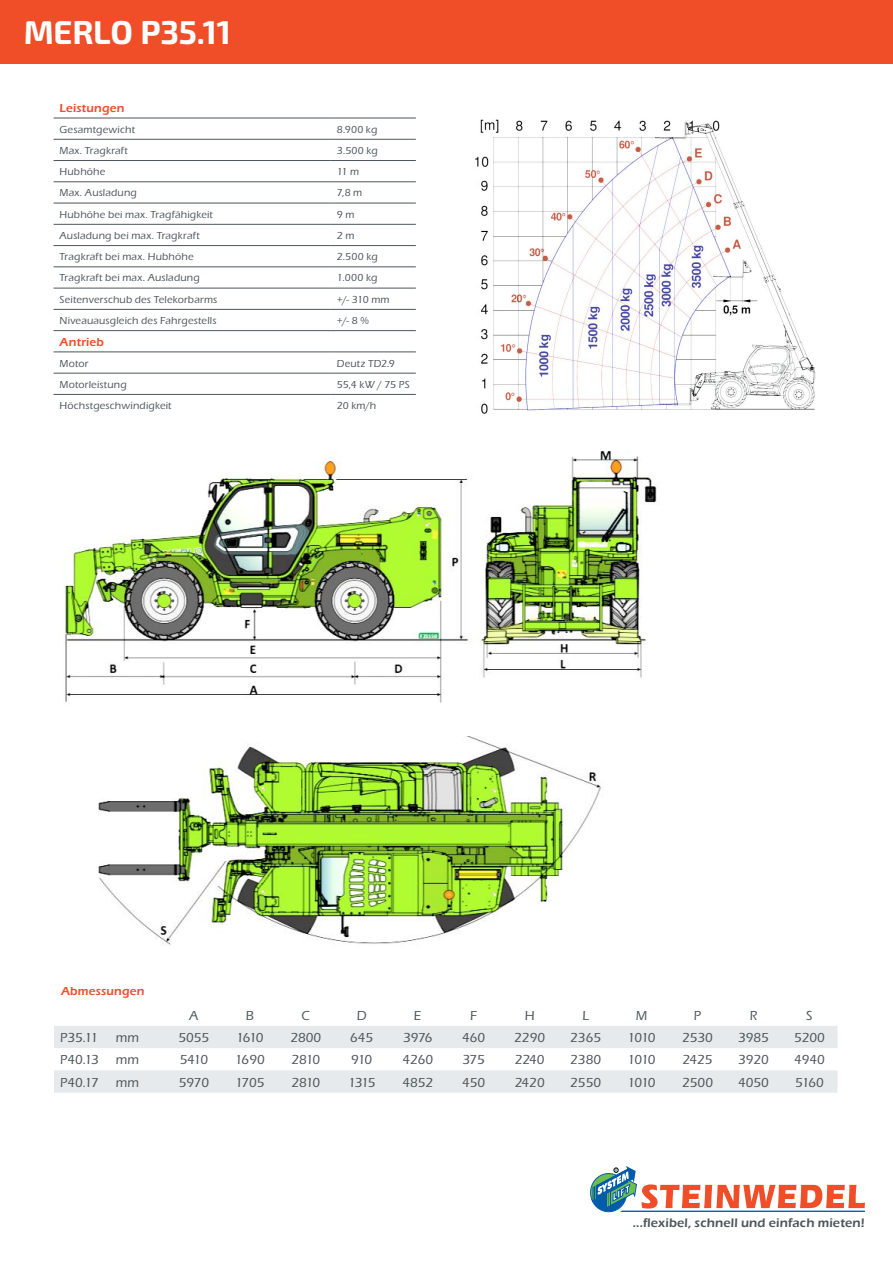
<style>
.page{position:relative;width:893px;height:1263px;background:#fff}
.page>*{position:absolute;margin:0;border:0;box-sizing:border-box;transform-origin:0 0}
.t1{font:700 33px "Exo 2.0";letter-spacing:-.01em;color:#fff}
.t2{font:500 13.5px "Eras Itc T";color:#4d555b}
.t3{font:600 12.75px "Eras Itc T";letter-spacing:.015em;color:#4d555b}
.t4{font:600 12px "Eras Itc T";letter-spacing:.015em;color:#f04e29}
.t5{font:500 10.5px "Eras Itc T";letter-spacing:.015em;color:#4d555b}
</style>
<div class="page">
<img style="left:98px;top:736px;width:504px;height:209px">
<img style="left:63px;top:451px;width:594px;height:252px">
<img style="left:475px;top:119px;width:341px;height:295px">
<div style="left:0;top:0;width:893px;height:64px;background:#f04e29"></div>
<hr style="left:54px;top:118px;width:277px;height:1px;background:#4d555b">
<hr style="left:331px;top:118px;width:85px;height:1px;background:#4d555b">
<hr style="left:54px;top:139px;width:277px;height:1px;background:#4d555b">
<hr style="left:331px;top:139px;width:85px;height:1px;background:#4d555b">
<hr style="left:54px;top:160px;width:277px;height:1px;background:#4d555b">
<hr style="left:54px;top:182px;width:277px;height:1px;background:#4d555b">
<hr style="left:331px;top:182px;width:85px;height:1px;background:#4d555b">
<hr style="left:331px;top:160px;width:85px;height:1px;background:#4d555b">
<hr style="left:54px;top:203px;width:277px;height:1px;background:#4d555b">
<hr style="left:331px;top:203px;width:85px;height:1px;background:#4d555b">
<hr style="left:54px;top:224px;width:277px;height:1px;background:#4d555b">
<hr style="left:331px;top:224px;width:85px;height:1px;background:#4d555b">
<hr style="left:54px;top:245px;width:277px;height:1px;background:#4d555b">
<hr style="left:331px;top:245px;width:85px;height:1px;background:#4d555b">
<hr style="left:54px;top:267px;width:277px;height:1px;background:#4d555b">
<hr style="left:331px;top:267px;width:85px;height:1px;background:#4d555b">
<hr style="left:54px;top:288px;width:277px;height:1px;background:#4d555b">
<hr style="left:331px;top:288px;width:85px;height:1px;background:#4d555b">
<hr style="left:54px;top:309px;width:277px;height:1px;background:#4d555b">
<hr style="left:331px;top:309px;width:85px;height:1px;background:#4d555b">
<hr style="left:54px;top:330px;width:277px;height:1px;background:#4d555b">
<hr style="left:331px;top:330px;width:85px;height:1px;background:#4d555b">
<hr style="left:54px;top:352px;width:277px;height:1px;background:#4d555b">
<hr style="left:331px;top:352px;width:85px;height:1px;background:#4d555b">
<hr style="left:54px;top:373px;width:277px;height:1px;background:#4d555b">
<hr style="left:331px;top:373px;width:85px;height:1px;background:#4d555b">
<hr style="left:54px;top:394px;width:277px;height:1px;background:#4d555b">
<hr style="left:331px;top:394px;width:85px;height:1px;background:#4d555b">
<svg style="left:54px;top:1026px;width:783px;height:67px;fill:#e7eaec"></svg>
<svg style="left:590px;top:1166px;width:275px;height:47px"></svg>
<h1 class="t1" style="left:24px;top:12px;width:209px">MERLO P35.11</h1>
<p class="t4" style="left:60px;top:101px;width:66px">Leistungen</p>
<p class="t5" style="left:60px;top:123px;width:77px">Gesamtgewicht</p>
<p class="t5" style="left:337px;top:123px;width:42px">8.900 kg</p>
<p class="t5" style="left:60px;top:145px;width:70px">Max. Tragkraft</p>
<p class="t5" style="left:337px;top:145px;width:43px">3.500 kg</p>
<p class="t5" style="left:60px;top:166px;width:47px">Hubhöhe</p>
<p class="t5" style="left:337px;top:166px;width:24px">11 m</p>
<p class="t5" style="left:60px;top:187px;width:79px">Max. Ausladung</p>
<p class="t5" style="left:337px;top:187px;width:27px">7,8 m</p>
<p class="t5" style="left:60px;top:208px;width:155px">Hubhöhe bei max. Tragfähigkeit</p>
<p class="t5" style="left:337px;top:208px;width:19px">9 m</p>
<p class="t5" style="left:60px;top:230px;width:142px">Ausladung bei max. Tragkraft</p>
<p class="t5" style="left:337px;top:230px;width:19px">2 m</p>
<p class="t5" style="left:60px;top:251px;width:136px">Tragkraft bei max. Hubhöhe</p>
<p class="t5" style="left:337px;top:251px;width:42px">2.500 kg</p>
<p class="t5" style="left:60px;top:272px;width:142px">Tragkraft bei max. Ausladung</p>
<p class="t5" style="left:337px;top:272px;width:42px">1.000 kg</p>
<p class="t5" style="left:60px;top:293px;width:159px">Seitenverschub des Telekorbarms</p>
<p class="t5" style="left:337px;top:293px;width:54px">+/- 310 mm</p>
<p class="t5" style="left:60px;top:315px;width:158px">Niveauausgleich des Fahrgestells</p>
<p class="t5" style="left:337px;top:315px;width:34px">+/- 8 %</p>
<p class="t4" style="left:60px;top:335px;width:46px">Antrieb</p>
<p class="t5" style="left:60px;top:357px;width:31px">Motor</p>
<p class="t5" style="left:337px;top:357px;width:60px">Deutz TD2.9</p>
<p class="t5" style="left:60px;top:378px;width:69px">Motorleistung</p>
<p class="t5" style="left:337px;top:378px;width:75px">55,4 kW / 75 PS</p>
<p class="t5" style="left:60px;top:400px;width:114px">Höchstgeschwindigkeit</p>
<p class="t5" style="left:337px;top:400px;width:41px">20 km/h</p>
<p class="t4" style="left:61px;top:984px;width:85px">Abmessungen</p>
<p class="t2" style="left:189px;top:1008px;width:11px">A</p>
<p class="t2" style="left:246px;top:1008px;width:10px">B</p>
<p class="t2" style="left:302px;top:1008px;width:10px">C</p>
<p class="t2" style="left:357px;top:1008px;width:11px">D</p>
<p class="t2" style="left:414px;top:1008px;width:9px">E</p>
<p class="t2" style="left:470px;top:1008px;width:9px">F</p>
<p class="t2" style="left:525px;top:1008px;width:11px">H</p>
<p class="t2" style="left:582px;top:1008px;width:8px">L</p>
<p class="t2" style="left:636px;top:1008px;width:13px">M</p>
<p class="t2" style="left:694px;top:1008px;width:9px">P</p>
<p class="t2" style="left:750px;top:1008px;width:9px">R</p>
<p class="t2" style="left:806px;top:1008px;width:8px">S</p>
<p class="t2" style="left:60px;top:1030px;width:40px">P35.11</p>
<p class="t2" style="left:116px;top:1030px;width:25px">mm</p>
<p class="t2" style="left:178px;top:1030px;width:32px">5055</p>
<p class="t2" style="left:236px;top:1030px;width:29px">1610</p>
<p class="t2" style="left:290px;top:1030px;width:32px">2800</p>
<p class="t2" style="left:350px;top:1030px;width:25px">645</p>
<p class="t2" style="left:403px;top:1030px;width:31px">3976</p>
<p class="t2" style="left:462px;top:1030px;width:25px">460</p>
<p class="t2" style="left:514px;top:1030px;width:32px">2290</p>
<p class="t2" style="left:570px;top:1030px;width:32px">2365</p>
<p class="t2" style="left:628px;top:1030px;width:30px">1010</p>
<p class="t2" style="left:682px;top:1030px;width:32px">2530</p>
<p class="t2" style="left:738px;top:1030px;width:32px">3985</p>
<p class="t2" style="left:794px;top:1030px;width:32px">5200</p>
<p class="t2" style="left:60px;top:1052px;width:40px">P40.13</p>
<p class="t2" style="left:116px;top:1052px;width:25px">mm</p>
<p class="t2" style="left:180px;top:1052px;width:30px">5410</p>
<p class="t2" style="left:235px;top:1052px;width:31px">1690</p>
<p class="t2" style="left:291px;top:1052px;width:30px">2810</p>
<p class="t2" style="left:351px;top:1052px;width:23px">910</p>
<p class="t2" style="left:402px;top:1052px;width:32px">4260</p>
<p class="t2" style="left:462px;top:1052px;width:24px">375</p>
<p class="t2" style="left:515px;top:1052px;width:31px">2240</p>
<p class="t2" style="left:570px;top:1052px;width:32px">2380</p>
<p class="t2" style="left:628px;top:1052px;width:30px">1010</p>
<p class="t2" style="left:683px;top:1052px;width:31px">2425</p>
<p class="t2" style="left:738px;top:1052px;width:32px">3920</p>
<p class="t2" style="left:794px;top:1052px;width:32px">4940</p>
<p class="t2" style="left:60px;top:1074px;width:40px">P40.17</p>
<p class="t2" style="left:116px;top:1074px;width:25px">mm</p>
<p class="t2" style="left:179px;top:1074px;width:32px">5970</p>
<p class="t2" style="left:235px;top:1074px;width:31px">1705</p>
<p class="t2" style="left:291px;top:1074px;width:30px">2810</p>
<p class="t2" style="left:348px;top:1074px;width:29px">1315</p>
<p class="t2" style="left:402px;top:1074px;width:32px">4852</p>
<p class="t2" style="left:462px;top:1074px;width:25px">450</p>
<p class="t2" style="left:515px;top:1074px;width:31px">2420</p>
<p class="t2" style="left:570px;top:1074px;width:32px">2550</p>
<p class="t2" style="left:628px;top:1074px;width:30px">1010</p>
<p class="t2" style="left:682px;top:1074px;width:32px">2500</p>
<p class="t2" style="left:738px;top:1074px;width:32px">4050</p>
<p class="t2" style="left:795px;top:1074px;width:30px">5160</p>
<p class="t3" style="left:633px;top:1215px;width:234px">...flexibel, schnell und einfach mieten!</p>
</div>
